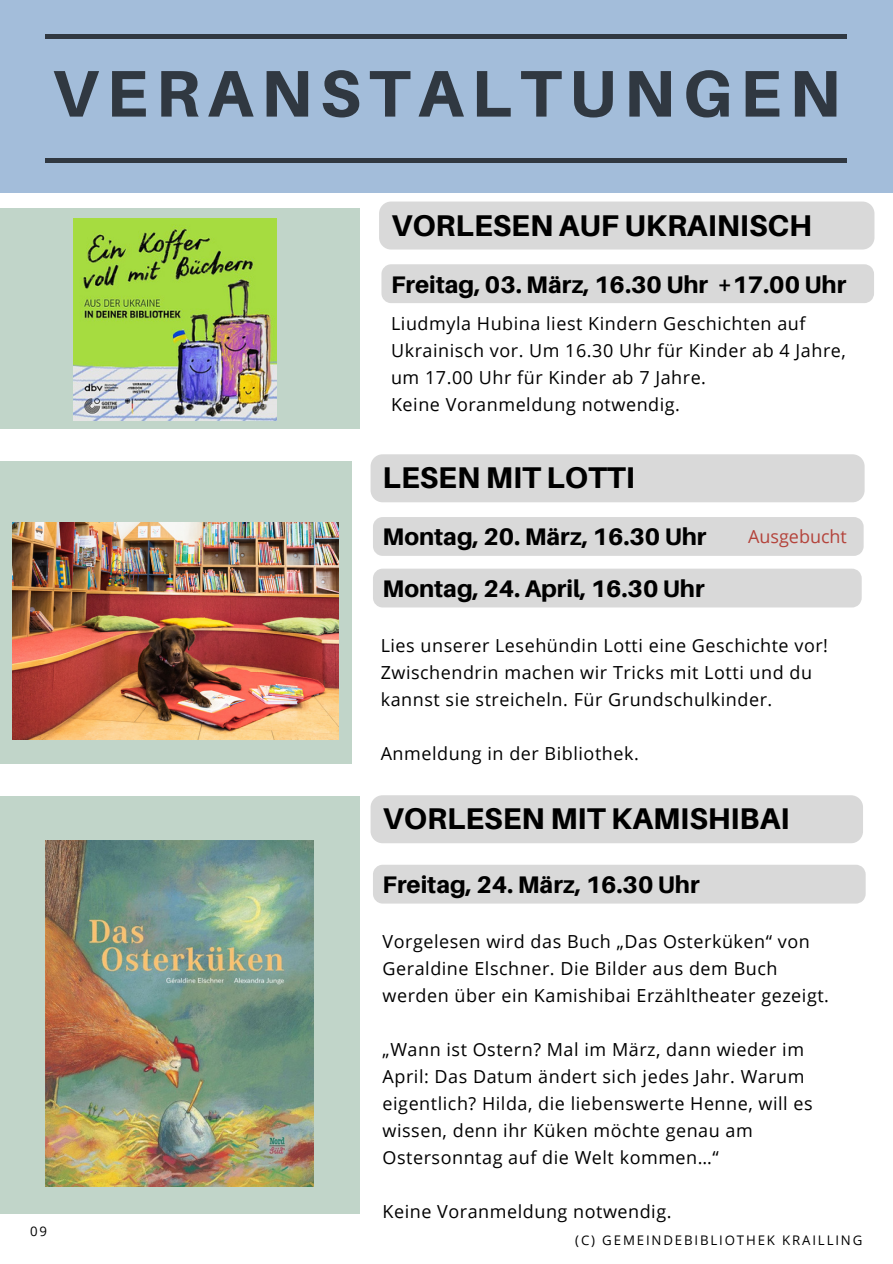
<style>
.page{position:relative;width:893px;height:1264px;background:#fff}
.page>*{position:absolute;margin:0;border:0;box-sizing:border-box;transform-origin:0 0}
.t1{font:800 66px "Aileron";letter-spacing:.12em;color:#303841}
.t2{font:800 30px "Aileron";color:#000}
.t3{font:800 24px "Aileron";color:#000}
.t4{font:18px/27px "Open Sans";letter-spacing:.03em;color:#000}
.t5{font:18px "Open Sans";color:#b4433b}
.t6{font:13.2px "Open Sans";letter-spacing:.14em;color:#000}
</style>
<div class="page">
<div style="left:0;top:461px;width:351px;height:302px;background:#c1d5c9"></div>
<div style="left:0;top:0;width:892px;height:192px;background:#a3bdda"></div>
<div style="left:45px;top:34px;width:801px;height:5px;background:#303841"></div>
<div style="left:45px;top:158px;width:801px;height:5px;background:#303841"></div>
<img style="left:12px;top:522px;width:326px;height:217px">
<div style="left:0;top:796px;width:360px;height:417px;background:#c1d5c9"></div>
<img style="left:46px;top:840px;width:267px;height:346px">
<div style="left:0;top:208px;width:360px;height:220px;background:#c1d5c9"></div>
<img style="left:74px;top:218px;width:202px;height:203px">
<div style="left:370px;top:454px;width:494px;height:48px;background:#d9d9d9"></div>
<div style="left:373px;top:517px;width:490px;height:39px;background:#d9d9d9"></div>
<div style="left:370px;top:795px;width:493px;height:48px;background:#d9d9d9"></div>
<div style="left:373px;top:865px;width:492px;height:38px;background:#d9d9d9"></div>
<div style="left:373px;top:568px;width:488px;height:39px;background:#d9d9d9"></div>
<div style="left:379px;top:201px;width:495px;height:48px;background:#d9d9d9"></div>
<div style="left:381px;top:264px;width:493px;height:39px;background:#d9d9d9"></div>
<h1 class="t1" style="left:52px;top:53px;width:790px">VERANSTALTUNGEN</h1>
<h2 class="t2" style="left:391px;top:206px;width:422px">VORLESEN AUF UKRAINISCH</h2>
<h3 class="t3" style="left:391px;top:269px;width:456px">Freitag, 03. März, 16.30 Uhr +17.00 Uhr</h3>
<p class="t4" style="left:391px;top:310px;width:456px">Liudmyla Hubina liest Kindern Geschichten auf Ukrainisch vor. Um 16.30 Uhr für Kinder ab 4 Jahre, um 17.00 Uhr für Kinder ab 7 Jahre.<br>Keine Voranmeldung notwendig.</p>
<h2 class="t2" style="left:382px;top:459px;width:254px">LESEN MIT LOTTI</h2>
<h3 class="t3" style="left:382px;top:522px;width:325px">Montag, 20. März, 16.30 Uhr</h3>
<h3 class="t3" style="left:382px;top:573px;width:323px">Montag, 24. April, 16.30 Uhr</h3>
<p class="t5" style="left:748px;top:524px;width:100px">Ausgebucht</p>
<p class="t4" style="left:380px;top:631px;width:449px">Lies unserer Lesehündin Lotti eine Geschichte vor!<br>Zwischendrin machen wir Tricks mit Lotti und du kannst sie streicheln. Für Grundschulkinder.</p>
<p class="t4" style="left:380px;top:739px;width:260px">Anmeldung in der Bibliothek.</p>
<h2 class="t2" style="left:382px;top:800px;width:408px">VORLESEN MIT KAMISHIBAI</h2>
<h3 class="t3" style="left:382px;top:869px;width:318px">Freitag, 24. März, 16.30 Uhr</h3>
<p class="t6" style="left:30px;top:1222px;width:18px">09</p>
<p class="t4" style="left:382px;top:927px;width:448px">Vorgelesen wird das Buch „Das Osterküken“ von<br>Geraldine Elschner. Die Bilder aus dem Buch werden über ein Kamishibai Erzähltheater gezeigt.</p>
<p class="t4" style="left:382px;top:1035px;width:431px">„Wann ist Ostern? Mal im März, dann wieder im April: Das Datum ändert sich jedes Jahr. Warum eigentlich? Hilda, die liebenswerte Henne, will es wissen, denn ihr Küken möchte genau am Ostersonntag auf die Welt kommen…“</p>
<p class="t4" style="left:382px;top:1197px;width:290px">Keine Voranmeldung notwendig.</p>
<p class="t6" style="left:575px;top:1230px;width:288px">(C) GEMEINDEBIBLIOTHEK KRAILLING</p>
</div>
